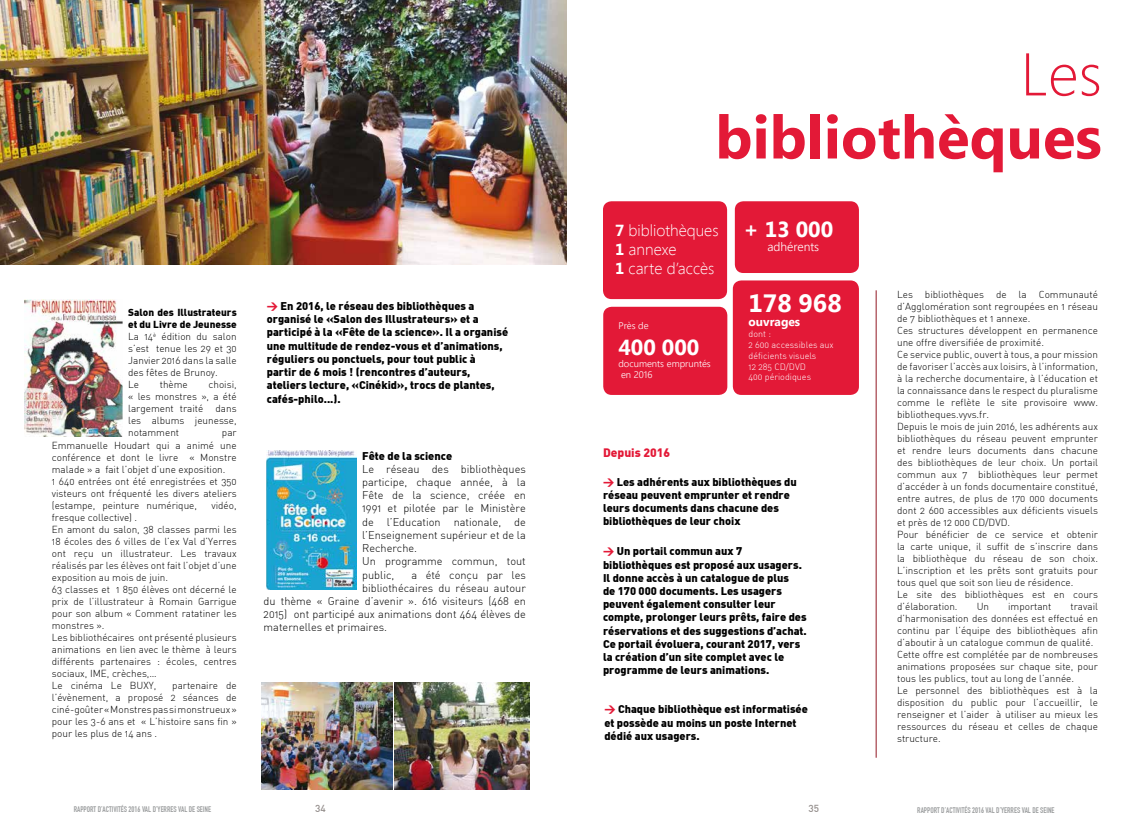
<style>
.page{position:relative;width:1134px;height:823px;background:#fff}
.page>*{position:absolute;margin:0;border:0;box-sizing:border-box;transform-origin:0 0}
.t1{font:700 60px "Segoe UI";color:#e31937}
.t2{font:300 60px "Segoe UI";color:#e31937}
.t3{font:700 25px "Segoe UI";color:#fff}
.t4{font:700 21.7px "Segoe UI";color:#fff}
.t5{font:300 16px/19.2px "Segoe UI";color:#fff}
.t6{font:300 12.2px "Segoe UI";color:#fff}
.t7{font:900 12px "DIN";color:#e31937}
.t8{font:700 12px "Segoe UI";color:#fff}
.t9{font:900 11px/13.2px "DIN";color:#000}
.t10{font:300 11px/13.2px "DIN Alternate";color:#000}
.t11{font:300 10px/12px "DIN Alternate";color:#000}
.t12{font:900 10px/12px "DIN";color:#000}
.t13{font:500 10px "DIN";color:#96908e}
.t14{font:300 9.6px/11.5px "Segoe UI";color:#fff}
.t15{font:300 9px/10.8px "DIN Alternate";color:#fff}
.t16{font:700 8px "DIN Condensed";color:#9c9e9f}
.s1{font-weight:700}
.s2{color:#e31937}
</style>
<div class="page">
<img style="left:0;top:0;width:567px;height:264px">
<img style="left:261px;top:682px;width:131px;height:106px">
<img style="left:395px;top:682px;width:134px;height:107px">
<div style="left:735px;top:201px;width:124px;height:72px;background:#e31937;border-radius:9px"></div>
<div style="left:733px;top:280px;width:126px;height:114px;background:#e31937;border-radius:9px"></div>
<div style="left:603px;top:306px;width:124px;height:88px;background:#e31937;border-radius:9px"></div>
<div style="left:603px;top:201px;width:124px;height:98px;background:#e31937;border-radius:9px"></div>
<hr style="left:876px;top:290px;width:1px;height:467px;background:#921724">
<img style="left:24px;top:299px;width:99px;height:137px">
<img style="left:266px;top:450px;width:90px;height:139px">
<h1 class="t2" style="left:1021px;top:33px;width:83px">Les</h1>
<h1 class="t1" style="left:715px;top:94px;width:388px">bibliothèques</h1>
<p class="t12" style="left:128px;top:306px;width:110px">Salon des Illustrateurs et du Livre de Jeunesse</p>
<p class="t11" style="left:128px;top:330px;width:110px">La 14<sup>è</sup> édition du salon s’est tenue les 29 et 30<br>Janvier 2016 dans la salle des fêtes de Brunoy.<br>Le</p>
<p class="t11" style="left:160px;top:378px;width:30px">thème</p>
<p class="t11" style="left:128px;top:378px;width:110px;text-align:justify;text-indent:80px">choisi, « les monstres », a été largement traité dans les albums jeunesse, notamment</p>
<p class="t11" style="left:52px;top:426px;width:186px;text-indent:170px">par Emmanuelle Houdart qui a animé une conférence et dont le livre « Monstre malade » a fait l’objet d’une exposition.<br>1 640 entrées ont été enregistrées et 350 visteurs ont fréquenté les divers ateliers (estampe, peinture numérique,</p>
<p class="t11" style="left:211px;top:498px;width:27px">vidéo,</p>
<p class="t11" style="left:52px;top:510px;width:186px">fresque collective) .<br>En amont du salon, 38 classes parmi les 18 écoles des 6 villes de l’ex Val d’Yerres ont reçu un illustrateur. Les travaux réalisés par les élèves ont fait l’objet d’une exposition au mois de juin.<br>63 classes et 1 850 élèves ont décerné le prix de l’illustrateur à Romain Garrigue pour son album « Comment ratatiner les monstres ».<br>Les bibliothécaires ont présenté plusieurs animations en lien avec le thème à leurs différents partenaires : écoles, centres sociaux, IME, crèches,…<br>Le cinéma Le BUXY,</p>
<p class="t11" style="left:52px;top:678px;width:186px;text-align:justify;text-indent:120px">partenaire de l’évènement, a proposé 2 séances de ciné-goûter « Monstres pas si monstrueux » pour les 3-6 ans et « L’histoire sans fin » pour les plus de 14 ans .</p>
<h3 class="t5" style="left:615px;top:219px;width:105px"><span class="s1">7</span> bibliothèques<br><span class="s1">1</span> annexe<br><span class="s1">1</span> carte d’accès</h3>
<h3 class="t4" style="left:743px;top:213px;width:91px">+ 13 000</h3>
<p class="t6" style="left:767px;top:238px;width:53px">adhérents</p>
<p class="t9" style="left:267px;top:299px;width:243px"><span class="s2">&gt;</span> En 2016, le réseau des bibliothèques a organisé le «Salon des Illustrateurs» et a participé à la «Fête de la science». Il a organisé une multitude de rendez-vous et d’animations, réguliers ou ponctuels, pour tout public à partir de 6 mois ! (rencontres d’auteurs, ateliers lecture, «Cinékid», trocs de plantes, cafés-philo...).</p>
<p class="t11" style="left:897px;top:288px;width:202px">Les bibliothèques de la Communauté d’Agglomération sont regroupées en 1 réseau de 7 bibliothèques et 1 annexe.<br>Ces structures développent en permanence une offre diversifiée de proximité.<br>Ce service public, ouvert à tous, a pour mission de favoriser l’accès aux loisirs, à l’information, à la recherche documentaire, à l’éducation et la connaissance dans le respect du pluralisme comme le reflète le site provisoire www. bibliotheques.vyvs.fr.<br>Depuis le mois de juin 2016, les adhérents aux bibliothèques du réseau peuvent emprunter et rendre leurs documents dans chacune des bibliothèques de leur choix. Un portail commun aux 7 bibliothèques leur permet d’accéder à un fonds documentaire constitué, entre autres, de plus de 170 000 documents dont 2 600 accessibles aux déficients visuels et près de 12 000 CD/DVD.<br>Pour bénéficier de ce service et obtenir la carte unique, il suffit de s’inscrire dans la bibliothèque du réseau de son choix.<br>L’inscription et les prêts sont gratuits pour tous quel que soit son lieu de résidence.<br>Le site des bibliothèques est en cours d’élaboration.</p>
<h2 class="t3" style="left:748px;top:285px;width:95px">178 968</h2>
<p class="t8" style="left:748px;top:313px;width:53px">ouvrages</p>
<p class="t15" style="left:748px;top:328px;width:87px">dont :<br>2 600 accessibles aux déficients visuels<br>12 285 CD/DVD<br>400 périodiques</p>
<p class="t14" style="left:618px;top:319px;width:32px">Près de</p>
<h3 class="t4" style="left:618px;top:331px;width:83px">400 000</h3>
<p class="t14" style="left:618px;top:357px;width:94px">documents empruntés en 2016</p>
<p class="t7" style="left:603px;top:444px;width:69px">Depuis 2016</p>
<p class="t9" style="left:362px;top:448px;width:92px">Fête de la science</p>
<p class="t10" style="left:362px;top:462px;width:165px">Le réseau des bibliothèques participe, chaque année, à la<br>Fête de la science, créée en<br>1991 et pilotée par le Ministère de l’Education nationale, de l’Enseignement supérieur et de la<br>Recherche.<br>Un programme commun, tout public,</p>
<p class="t9" style="left:603px;top:474px;width:195px"><span class="s2">&gt;</span> Les adhérents aux bibliothèques du réseau peuvent emprunter et rendre leurs documents dans chacune des bibliothèques de leur choix</p>
<p class="t9" style="left:603px;top:544px;width:205px"><span class="s2">&gt;</span> Un portail commun aux 7 bibliothèques est proposé aux usagers.<br>Il donne accès à un catalogue de plus<br>de 170 000 documents. Les usagers peuvent également consulter leur compte, prolonger leurs prêts, faire des réservations et des suggestions d’achat.<br>Ce portail évoluera, courant 2017, vers la création d’un site complet avec le programme de leurs animations.</p>
<p class="t10" style="left:411px;top:567px;width:116px">a été conçu par les</p>
<p class="t10" style="left:362px;top:580px;width:165px">bibliothécaires du réseau autour</p>
<p class="t10" style="left:264px;top:594px;width:264px">du thème « Graine d’avenir ». 616 visiteurs (468 en</p>
<p class="t10" style="left:264px;top:607px;width:264px">2015) ont participé aux animations dont 464 élèves de</p>
<p class="t10" style="left:264px;top:620px;width:125px">maternelles et primaires.</p>
<p class="t11" style="left:897px;top:600px;width:202px;text-indent:173px">travail d’harmonisation des données est effectué en continu par l’équipe des bibliothèques afin d’aboutir à un catalogue commun de qualité.<br>Cette offre est complétée par de nombreuses animations proposées sur chaque site, pour tous les publics, tout au long de l’année.<br>Le personnel des bibliothèques est à la disposition du public pour l’accueillir, le renseigner et l’aider à utiliser au mieux les ressources du réseau et celles de chaque structure.</p>
<p class="t11" style="left:977px;top:600px;width:14px">Un</p>
<p class="t11" style="left:1008px;top:600px;width:45px">important</p>
<p class="t9" style="left:604px;top:701px;width:205px"><span class="s2">&gt;</span> Chaque bibliothèque est informatisée et possède au moins un poste Internet dédié aux usagers.</p>
<p class="t16" style="left:74px;top:804px;width:139px">RAPPORT D’ACTIVITÉS 2016 VAL D’YERRES VAL DE SEINE</p>
<p class="t13" style="left:315px;top:801px;width:12px">34</p>
<p class="t13" style="left:808px;top:802px;width:12px">35</p>
<p class="t16" style="left:917px;top:804px;width:139px">RAPPORT D’ACTIVITÉS 2016 VAL D’YERRES VAL DE SEINE</p>
</div>
